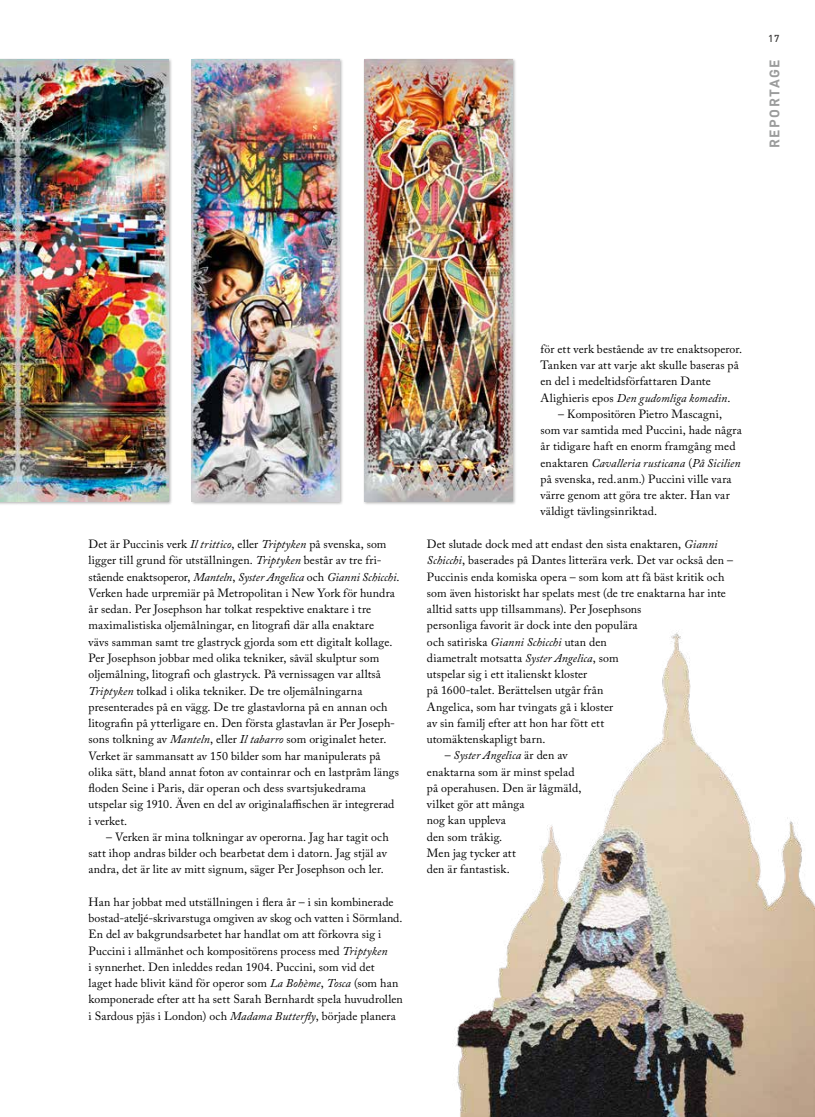
<style>
.page{position:relative;width:815px;height:1117px;background:#fff}
.page>*{position:absolute;margin:0;border:0;box-sizing:border-box;transform-origin:0 0}
.t1{font:700 13.75px "DINOT";letter-spacing:.1em;color:#9b9c9c}
.t2{font:11.88px/16.2px "Adobe Caslon Pro";letter-spacing:.01em;color:#000}
.t3{font:500 10px "DINOT";color:#3a3938}
.s1{font-style:italic}
</style>
<div class="page">
<img style="left:455px;top:631px;width:360px;height:485px">
<img style="left:0;top:60px;width:16px;height:441px">
<div style="left:190px;top:58px;width:154px;height:447px;background:#000;opacity:.3"></div>
<img style="left:192px;top:60px;width:148px;height:441px">
<div style="left:363px;top:58px;width:154px;height:447px;background:#000;opacity:.3"></div>
<img style="left:365px;top:60px;width:147px;height:441px">
<div style="left:16px;top:58px;width:157px;height:447px;background:#000;opacity:.3"></div>
<img style="left:447px;top:1116px;width:368px;height:1px">
<p class="t3" style="left:768px;top:32px;width:13px">17</p>
<p class="t1" style="left:766px;top:148px;width:90px;rotate:-90deg">REPORTAGE</p>
<p class="t2" style="left:89px;top:536px;width:312px">Det är Puccinis verk <span class="s1">Il trittico</span>, eller <span class="s1">Triptyken</span> på svenska, som ligger till grund för utställningen. <span class="s1">Triptyken</span> består av tre fri&shy;stående enaktsoperor, <span class="s1">Manteln</span>, <span class="s1">Syster Angelica</span> och <span class="s1">Gianni Schicchi</span>.<br>Verken hade urpremiär på Metropolitan i New York för hundra år sedan. Per Josephson har tolkat respektive enaktare i tre maximalistiska oljemålningar, en litografi där alla enaktare<br>vävs samman samt tre glastryck gjorda som ett digitalt kollage.<br>Per Josephson jobbar med olika tekniker, såväl skulptur som oljemålning, litografi och glastryck. På vernissagen var alltså <span class="s1">Triptyken</span> tolkad i olika tekniker. De tre oljemålningarna presenterades på en vägg. De tre glastavlorna på en annan och litografin på ytterligare en. Den första glastavlan är Per Joseph&shy;sons tolkning av <span class="s1">Manteln</span>, eller <span class="s1">Il tabarro</span> som originalet heter.<br>Verket är sammansatt av 150 bilder som har manipulerats på olika sätt, bland annat foton av containrar och en lastpråm längs floden Seine i Paris, där operan och dess svartsjukedrama utspelar sig 1910. Även en del av originalaffischen är integrerad i verket.</p>
<p class="t2" style="left:89px;top:828px;width:302px;text-indent:18px">– Verken är mina tolkningar av operorna. Jag har tagit och satt ihop andras bilder och bearbetat dem i datorn. Jag stjäl av andra, det är lite av mitt signum, säger Per Josephson och ler.</p>
<p class="t2" style="left:89px;top:893px;width:316px">Han har jobbat med utställningen i flera år – i sin kombinerade bostad-ateljé-skrivarstuga omgiven av skog och vatten i Sörmland.<br>En del av bakgrundsarbetet har handlat om att förkovra sig i Puccini i allmänhet och kompositörens process med <span class="s1">Triptyken<br></span>i synnerhet. Den inleddes redan 1904. Puccini, som vid det<br>laget hade blivit känd för operor som <span class="s1">La Bohème</span>, <span class="s1">Tosca</span> (som han komponerade efter att ha sett Sarah Bernhardt spela huvudrollen i Sardous pjäs i London) och <span class="s1">Madama Butterfly</span>, började planera</p>
<p class="t2" style="left:540px;top:340px;width:203px">för ett verk bestående av tre enaktsoperor.<br>Tanken var att varje akt skulle baseras på en del i medeltidsförfattaren Dante Alighieris epos <span class="s1">Den gudomliga komedin</span>.</p>
<p class="t2" style="left:540px;top:405px;width:203px;text-indent:18px">– Kompositören Pietro Mascagni, som var samtida med Puccini, hade några år tidigare haft en enorm framgång med enaktaren <span class="s1">Cavalleria rusticana</span> (<span class="s1">På Sicilien </span>på svenska, red.anm.) Puccini ville vara värre genom att göra tre akter. Han var väldigt tävlingsinriktad.</p>
<p class="t2" style="left:427px;top:535px;width:307px">Det slutade dock med att endast den sista enaktaren, <span class="s1">Gianni Schicchi</span>, baserades på Dantes litterära verk. Det var också den – Puccinis enda komiska opera – som kom att få bäst kritik och som även historiskt har spelats mest (de tre enaktarna har inte alltid satts upp tillsammans). Per Josephsons<br>personliga favorit är dock inte den populära<br>och satiriska <span class="s1">Gianni Schicchi</span> utan den<br>diametralt motsatta <span class="s1">Syster Angelica</span>, som<br>utspelar sig i ett italienskt kloster<br>på 1600-talet. Berättelsen utgår från<br>Angelica, som har tvingats gå i kloster<br>av sin familj efter att hon har fött ett<br>utomäktenskapligt barn.</p>
<p class="t2" style="left:427px;top:747px;width:156px;text-indent:18px">– <span class="s1">Syster Angelica</span> är den av enaktarna som är minst spelad på operahusen. Den är lågmäld, vilket gör att många<br>nog kan uppleva<br>den som tråkig.<br>Men jag tycker att<br>den är fantastisk.</p>
</div>
